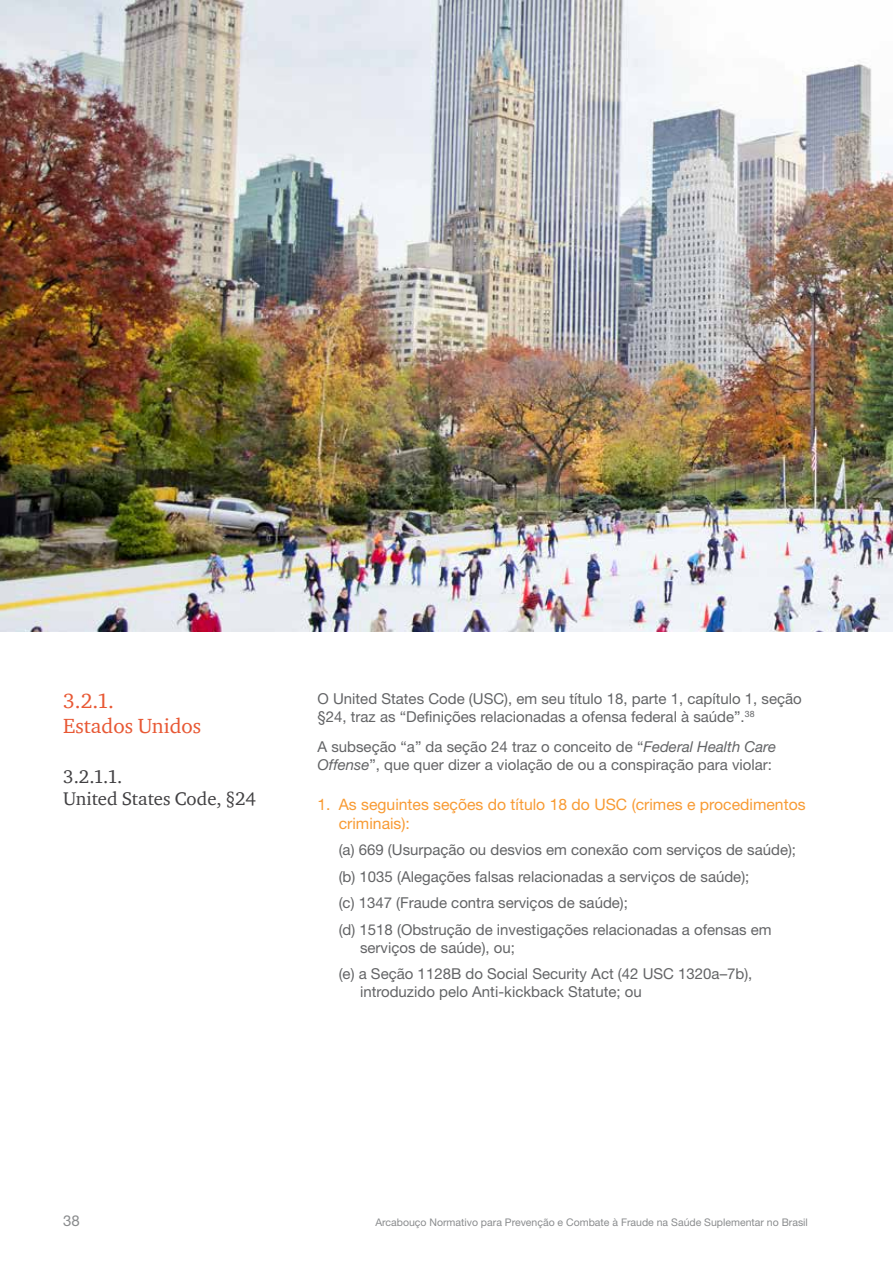
<style>
.page{position:relative;width:893px;height:1263px;background:#fff}
.page>*{position:absolute;margin:0;border:0;box-sizing:border-box;transform-origin:0 0}
.t1{font:21px/25.2px "ITC Charter Com";color:#e85834}
.t2{font:18.75px/22.5px "ITC Charter Com";color:#414042}
.t3{font:15.75px/18.9px "Helvetica Neue";color:#f89b34}
.t4{font:15px/26.5px "Helvetica Neue";color:#636466}
.t5{font:15px "Helvetica Neue";color:#8a8c8e}
.t6{font:10.5px "Helvetica Neue";color:#8a8c8e}
.s1{font-style:italic}
</style>
<div class="page">
<img style="left:0;top:0;width:893px;height:631px">
<h1 class="t1" style="left:63px;top:688px;width:140px">3.2.1.<br>Estados Unidos</h1>
<p class="t2" style="left:63px;top:765px;width:194px">3.2.1.1.<br>United States Code, §24</p>
<p class="t4" style="left:317px;top:689px;width:486px;line-height:18px">O United States Code (USC), em seu título 18, parte 1, capítulo 1, seção §24, traz as “Definições relacionadas a ofensa federal à saúde”.<sup>38</sup></p>
<p class="t4" style="left:317px;top:738px;width:460px;line-height:18px">A subseção “a” da seção 24 traz o conceito de “<span class="s1">Federal Health Care<br>Offense</span>”, que quer dizer a violação de ou a conspiração para violar:</p>
<p class="t3" style="left:339px;top:795px;width:468px;text-indent:-21px">1. As seguintes seções do título 18 do USC (crimes e procedimentos criminais):</p>
<p class="t4" style="left:339px;top:836px;width:459px">(a) 669 (Usurpação ou desvios em conexão com serviços de saúde); (b) 1035 (Alegações falsas relacionadas a serviços de saúde);<br>(c) 1347 (Fraude contra serviços de saúde);<br>(d) 1518 (Obstrução de investigações relacionadas a ofensas em</p>
<p class="t4" style="left:339px;top:934px;width:415px;text-indent:21px">serviços de saúde), ou;<br>(e) a Seção 1128B do Social Security Act (42 USC 1320a–7b),</p>
<p class="t4" style="left:360px;top:978px;width:283px">introduzido pelo Anti-kickback Statute; ou</p>
<p class="t5" style="left:63px;top:1212px;width:18px">38</p>
<p class="t6" style="left:375px;top:1216px;width:434px">Arcabouço Normativo para Prevenção e Combate à Fraude na Saúde Suplementar no Brasil</p>
</div>
